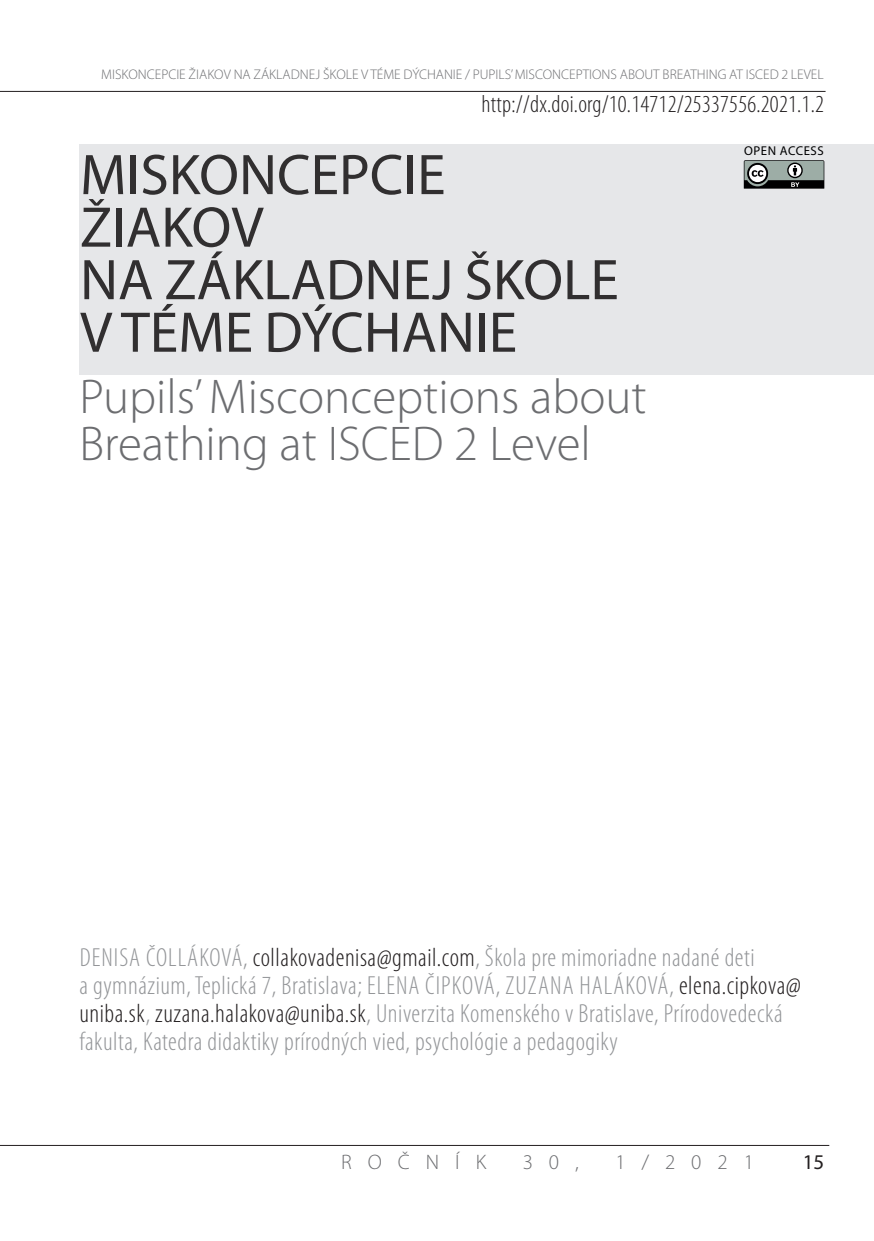
<style>
.page{position:relative;width:874px;height:1241px;background:#fff}
.page>*{position:absolute;margin:0;border:0;box-sizing:border-box;transform-origin:0 0}
.t1{font:57.75px/52.5px "Myriad Pro";color:#312f30}
.t2{font:300 49px/47.2px "Myriad Pro";color:#6c6d70}
.t3{font:300 condensed 26.25px/28px "Myriad Pro";letter-spacing:.02em;color:#939598}
.t4{font:300 condensed 24.5px "Myriad Pro";letter-spacing:.01em;color:#231f20}
.t5{font:300 21px "Myriad Pro";letter-spacing:.76em;color:#6c6d70}
.t6{font:21px "Myriad Pro";color:#231f20}
.t7{font:300 14px "Myriad Pro";color:#6c6d70}
.t8{font:12.78px "Myriad Pro";letter-spacing:.04em;color:#000001}
.s1{color:#231f20}
</style>
<div class="page">
<hr style="left:0;top:1144px;width:828px;height:1px;background:#231f20">
<hr style="left:0;top:91px;width:825px;height:1px;background:#231f20">
<div style="left:79px;top:144px;width:794px;height:230px;background:#e6e7e9"></div>
<svg style="left:743px;top:160px;width:80px;height:29px;background:#717875"></svg>
<p class="t7" style="left:101px;top:66px;width:723px">MISKONCEPCIE ŽIAKOV NA ZÁKLADNEJ ŠKOLE V TÉME DÝCHANIE / PUPILS’ MISCONCEPTIONS ABOUT BREATHING AT ISCED 2 LEVEL</p>
<p class="t4" style="left:481px;top:89px;width:343px">http://dx.doi.org/10.14712/25337556.2021.1.2</p>
<h1 class="t1" style="left:80px;top:147px;width:540px">MISKONCEPCIE<br>ŽIAKOV<br>NA ZÁKLADNEJ ŠKOLE<br>V TÉME DÝCHANIE</h1>
<h2 class="t2" style="left:79px;top:372px;width:568px">Pupils’ Misconceptions about<br>Breathing at ISCED 2 Level</h2>
<p class="t8" style="left:743px;top:143px;width:81px">OPEN ACCESS</p>
<p class="t3" style="left:79px;top:942px;width:722px">DENISA ČOLLÁKOVÁ, <span class="s1">collakovadenisa@gmail.com</span>, Škola pre mimoriadne nadané deti<br>a gymnázium, Teplická 7, Bratislava; ELENA ČIPKOVÁ, ZUZANA HALÁKOVÁ, <span class="s1">elena.cipkova@ uniba.sk</span>, <span class="s1">zuzana.halakova@uniba.sk</span>, Univerzita Komenského v Bratislave, Prírodovedecká fakulta, Katedra didaktiky prírodných vied, psychológie a pedagogiky</p>
<p class="t5" style="left:341px;top:1149px;width:146px">ROČNÍK</p>
<p class="t5" style="left:522px;top:1149px;width:58px">30,</p>
<p class="t5" style="left:615px;top:1149px;width:140px">1/2021</p>
<p class="t6" style="left:802px;top:1148px;width:23px">15</p>
</div>
